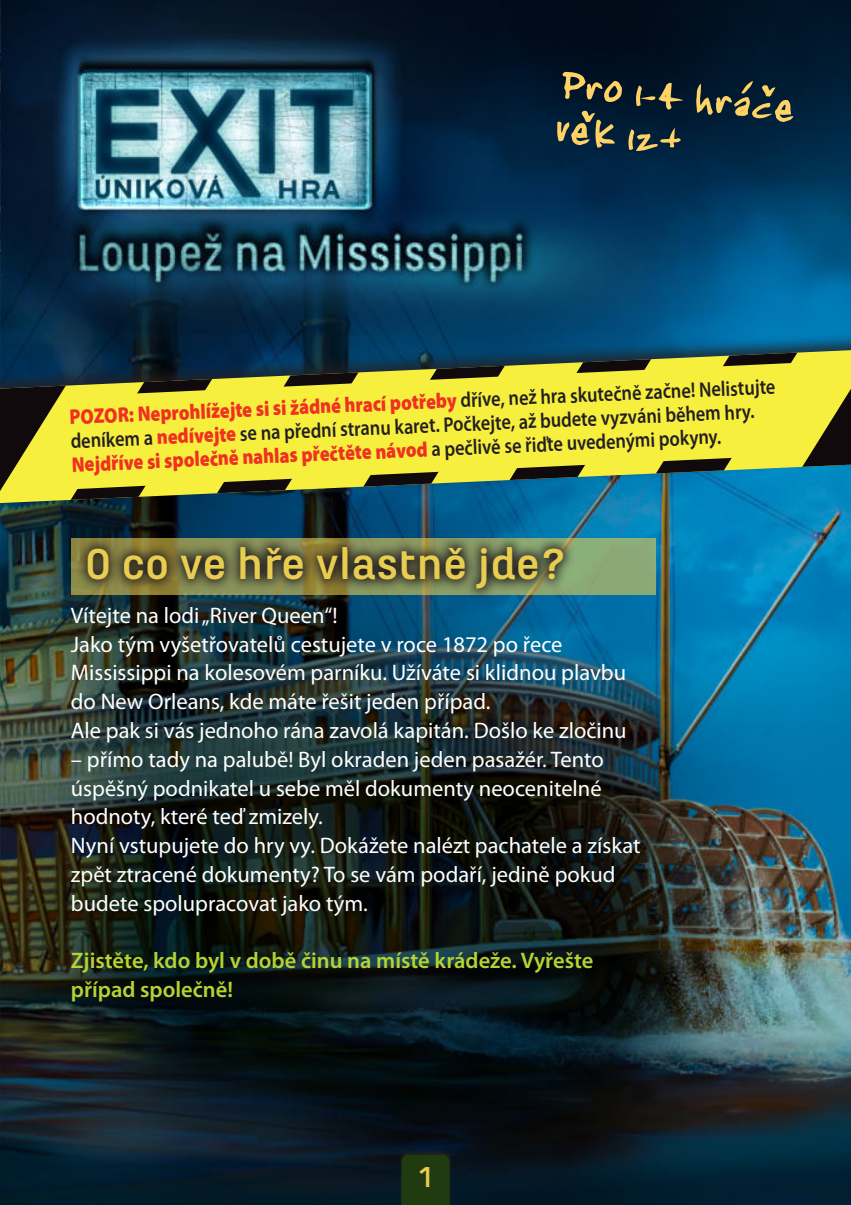
<style>
.page{position:relative;width:851px;height:1205px;background:#fff}
.page>*{position:absolute;margin:0;border:0;box-sizing:border-box;transform-origin:0 0}
.t1{font:55.25px/44.2px "Jenkinsv 20 Thik";color:#fed264}
.t2{font:700 45px "Marianina X Wd FY";color:#e8cd50}
.t3{font:700 30px "Marianina X Wd FY";color:#e8cd50}
.t4{font:22.5px/28.8px "Myriad Pro";color:#fff}
.t5{font:600 22.5px/28.8px "Myriad Pro";color:#b5d334}
.t6{font:600 21.25px/25.5px "Myriad Pro";color:#231f20;scale:.86 1}
.t7{font:900 21.25px "Myriad Pro";color:#ef3122;scale:.86 1}
.s1{font-weight:900;color:#ef3122}
.s2{font-weight:600;color:#231f20}
</style>
<div class="page">
<img style="left:1px;top:0;width:849px;height:1205px">
<div style="left:0;top:329px;width:850px;height:180px;background:#231f20;opacity:.75"></div>
<svg style="left:1px;top:350px;width:849px;height:153px;background:#104c68"></svg>
<svg style="left:1px;top:353px;width:849px;height:147px;background:#44654e"></svg>
<svg style="left:66px;top:362px;width:752px;height:127px;background:#cacb41"></svg>
<div style="left:399px;top:1149px;width:53px;height:56px;background:#231f20;opacity:.75"></div>
<div style="left:401px;top:1154px;width:48px;height:51px;background:#203b10"></div>
<img style="left:0;top:0;width:1px;height:1205px">
<div style="left:71px;top:538px;width:584px;height:57px;background:#8ba976"></div>
<svg style="left:75px;top:534px;width:500px;height:67px;background:#586245"></svg>
<h1 class="t1" style="left:562px;top:63px;width:236px;rotate:6deg">Pro 1–4 hrácˇe veˇk 12+</h1>
<p class="t6" style="left:69px;top:407px;width:823px;rotate:-3deg"><span class="s1">POZOR: Neprohlížejte si si žádné hrací potřeby</span> dříve, než hra skutečně začne! Nelistujte deníkem a <span class="s1">nedívejte</span> se na přední stranu karet. Počkejte, až budete vyzváni během hry.</p>
<p class="t7" style="left:71px;top:454px;width:757px;rotate:-3deg">Nejdříve si společně nahlas přečtěte návod <span class="s2">a pečlivě se řiďte uvedenými pokyny.</span></p>
<h2 class="t2" style="left:85px;top:547px;width:482px">O co ve hře vlastně jde?</h2>
<p class="t4" style="left:71px;top:602px;width:557px">Vítejte na lodi „River Queen“!<br>Jako tým vyšetřovatelů cestujete v roce 1872 po řece Mississippi na kolesovém parníku. Užíváte si klidnou plavbu do New Orleans, kde máte řešit jeden případ.<br>Ale pak si vás jednoho rána zavolá kapitán. Došlo ke zločinu</p>
<p class="t4" style="left:71px;top:745px;width:571px">– přímo tady na palubě! Byl okraden jeden pasažér. Tento úspěšný podnikatel u sebe měl dokumenty neocenitelné hodnoty, které teď zmizely.<br>Nyní vstupujete do hry vy. Dokážete nalézt pachatele a získat zpět ztracené dokumenty? To se vám podaří, jedině pokud budete spolupracovat jako tým.</p>
<p class="t5" style="left:71px;top:947px;width:524px">Zjistěte, kdo byl v době činu na místě krádeže. Vyřešte případ společně!</p>
<h3 class="t3" style="left:416px;top:1166px;width:19px">1</h3>
</div>
